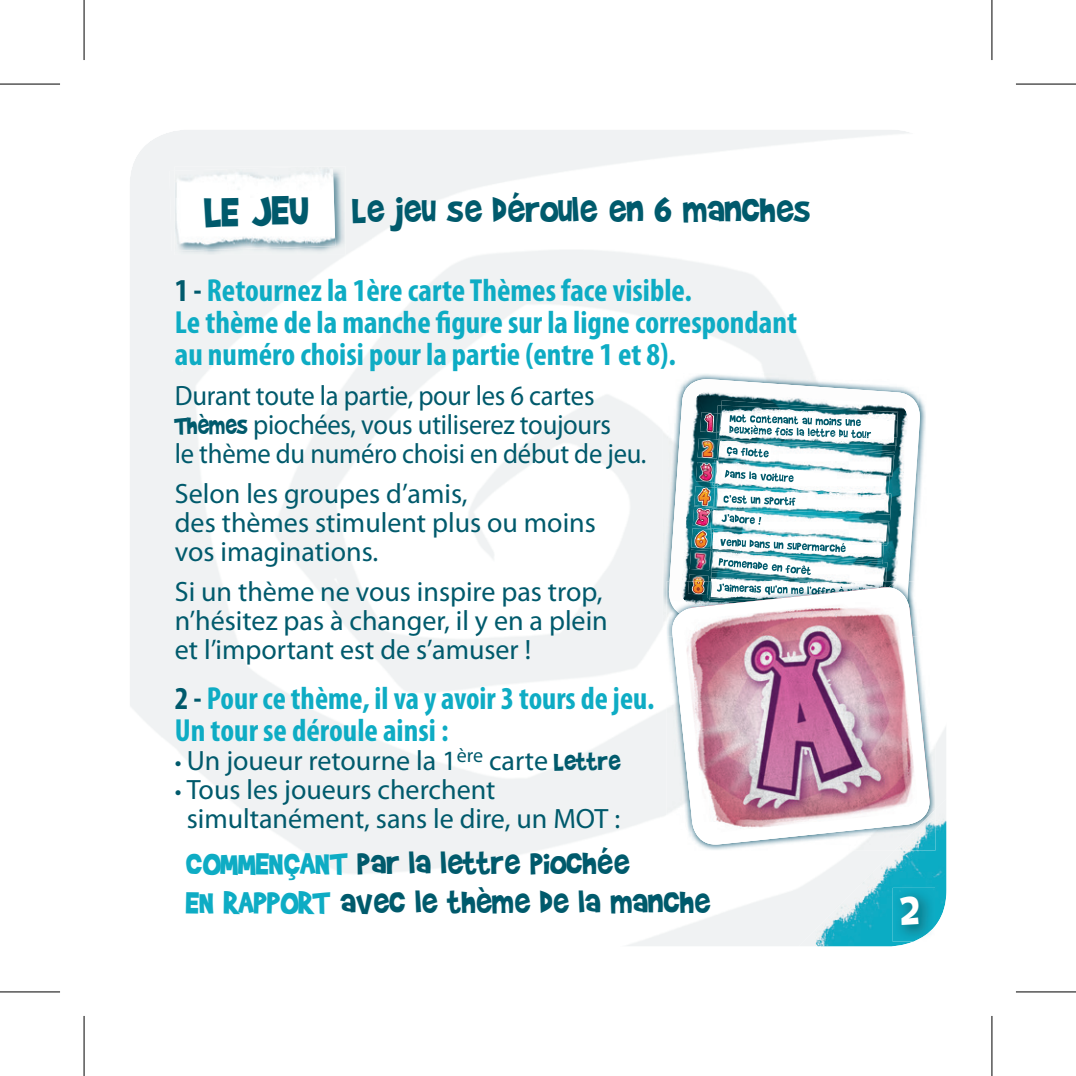
<style>
.page{position:relative;width:1076px;height:1076px;background:#fff}
.page>*{position:absolute;margin:0;border:0;box-sizing:border-box;transform-origin:0 0}
.t1{font:48px "Brady Bunch Remastered";color:#005a6c}
.t2{font:48px "Brady Bunch Remastered";color:#fff}
.t3{font:40px "Brady Bunch Remastered";color:#005a6c}
.t4{font:36px/39.2px "Brady Bunch Remastered";color:#005a6c}
.t5{font:700 condensed 32px/32px "Myriad Pro";color:#0eacc4}
.t6{font:28px/28.8px "Myriad Pro";color:#005a6c}
.t7{font:28px/28.8px "Myriad Pro";color:#005a6c;scale:.95 1}
.s1{color:#005a6c}
.s2{font-family:"Brady Bunch Remastered"}
.s3{font-size:24px}
.s4{color:#0eacc4}
</style>
<div class="page">
<svg style="left:627px;top:130px;width:320px;height:817px"></svg>
<img style="left:130px;top:130px;width:760px;height:805px">
<img style="left:892px;top:887px;width:42px;height:54px">
<img style="left:912px;top:935px;width:22px;height:6px">
<svg style="left:924px;top:925px;width:11px;height:10px"></svg>
<div style="left:0;top:989px;width:60px;height:5px;background:#919191"></div>
<div style="left:1015px;top:989px;width:60px;height:5px;background:#919191"></div>
<div style="left:989px;top:0;width:5px;height:60px;background:#929292"></div>
<div style="left:989px;top:1015px;width:5px;height:60px;background:#929292"></div>
<hr style="left:0;top:83px;width:60px;height:2px;background:#000">
<hr style="left:1015px;top:83px;width:60px;height:2px;background:#000">
<hr style="left:0;top:990px;width:60px;height:2px;background:#000">
<hr style="left:1015px;top:990px;width:60px;height:2px;background:#000">
<hr style="left:83px;top:0;width:2px;height:60px;background:#000">
<hr style="left:83px;top:1015px;width:2px;height:60px;background:#000">
<hr style="left:990px;top:0;width:2px;height:60px;background:#000">
<hr style="left:990px;top:1015px;width:2px;height:60px;background:#000">
<svg style="left:436px;top:310px;width:14px;height:23px"></svg>
<h1 class="t1" style="left:204px;top:187px;width:106px;rotate:-2deg">LE JEU</h1>
<h2 class="t3" style="left:352px;top:189px;width:459px">Le jeu se déroule en 6 manches</h2>
<p class="t5" style="left:175px;top:273px;width:623px"><span class="s1">1 -</span> Retournez la 1ère carte Thèmes face visible.<br>Le thème de la manche gure sur la ligne correspondant au numéro choisi pour la partie (entre 1 et 8).</p>
<p class="t7" style="left:175px;top:381px;width:497px">Durant toute la partie, pour les 6 cartes<br><span class="s2">Thèmes</span> piochées, vous utiliserez toujours<br>le thème du numéro choisi en début de jeu.</p>
<p class="t6" style="left:175px;top:478px;width:422px">Selon les groupes d’amis,<br>des thèmes stimulent plus ou moins vos imaginations.</p>
<p class="t6" style="left:175px;top:576px;width:434px">Si un thème ne vous inspire pas trop, n’hésitez pas à changer, il y en a plein et l’important est de s’amuser !</p>
<p class="t5" style="left:175px;top:681px;width:481px"><span class="s1">2 -</span> Pour ce thème, il va y avoir 3 tours de jeu.<br>Un tour se déroule ainsi :</p>
<p class="t6" style="left:175px;top:745px;width:447px"><span class="s3">•</span> Un joueur retourne la 1<sup>ère</sup> carte <span class="s2">Lettre</span></p>
<p class="t6" style="left:187px;top:774px;width:435px;text-indent:-12px"><span class="s3">•</span> Tous les joueurs cherchent simultanément, sans le dire, un MOT :</p>
<p class="t4" style="left:186px;top:843px;width:525px"><span class="s4">COMMENÇANT</span> par la lettre piochée<br><span class="s4">EN RAPPORT</span> avec le thème de la manche</p>
<h1 class="t2" style="left:900px;top:885px;width:21px">2</h1>
</div>
